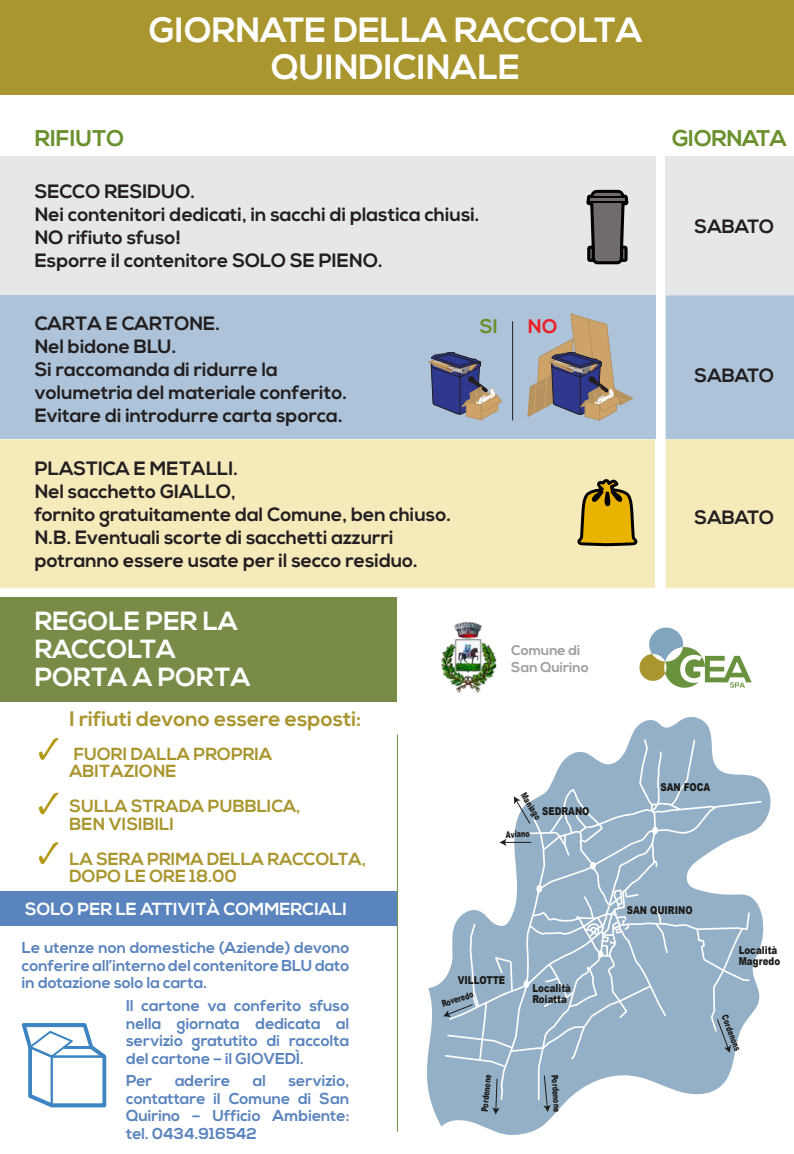
<style>
.page{position:relative;width:794px;height:1154px;background:#fff}
.page>*{position:absolute;margin:0;border:0;box-sizing:border-box;transform-origin:0 0}
.t1{font:700 35px/36.8px "Nexa";color:#fff;text-align:center}
.t2{font:700 26.25px/28px "Nexa";color:#fff}
.t3{font:700 22.75px "Nexa";letter-spacing:-.02em;color:#6a912d}
.t4{font:700 22.75px "Nexa";color:#6a912d}
.t5{font:700 21px "Nexa";color:#a9962f}
.t6{font:700 19.6px "Nexa";color:#6a912d}
.t7{font:700 19.6px "Nexa";color:#ee1d23}
.t8{font:700 19.25px/23.1px "Nexa";color:#231f20}
.t9{font:700 17.5px/17.5px "Nexa";color:#a9962f}
.t10{font:700 17.5px "Nexa";color:#fff}
.t11{font:700 15.75px/17.5px "Nexa";color:#5a84be;text-align:justify}
.t12{font:700 14px/16.8px "Nexa";color:#9c9e9f}
.t13{font:900 10.85px/10.8px "Arial";color:#1d1d1b;scale:.8 1}
.t14{font:900 9.28px "Arial";color:#1d1d1b;scale:.7 1}
</style>
<div class="page">
<div style="left:0;top:0;width:794px;height:94px;background:#a9962f"></div>
<div style="left:0;top:156px;width:655px;height:139px;background:#e6e7e9"></div>
<div style="left:665px;top:156px;width:129px;height:139px;background:#e6e7e9"></div>
<div style="left:0;top:295px;width:655px;height:144px;background:#adc3d9"></div>
<div style="left:665px;top:295px;width:129px;height:144px;background:#adc3d9"></div>
<div style="left:0;top:439px;width:794px;height:149px;background:#f4eaba"></div>
<svg style="left:427px;top:717px;width:344px;height:418px"></svg>
<svg style="left:443px;top:738px;width:319px;height:376px"></svg>
<img style="left:441px;top:621px;width:55px;height:72px">
<svg style="left:428px;top:352px;width:74px;height:69px"></svg>
<svg style="left:527px;top:313px;width:107px;height:108px"></svg>
<hr style="left:512px;top:321px;width:1px;height:99px;background:#231f20">
<svg style="left:586px;top:190px;width:42px;height:74px;background:#6b6868"></svg>
<hr style="left:590px;top:197px;width:35px;height:1px;background:#000">
<hr style="left:589px;top:201px;width:36px;height:2px;background:#000">
<hr style="left:592px;top:247px;width:3px;height:14px;background:#000;border-radius:2px">
<hr style="left:620px;top:247px;width:3px;height:14px;background:#000;border-radius:2px">
<svg style="left:578px;top:477px;width:61px;height:70px;background:#bc9e34"></svg>
<div style="left:0;top:597px;width:397px;height:105px;background:#788c48"></div>
<svg style="left:639px;top:627px;width:112px;height:61px"></svg>
<svg style="left:39px;top:738px;width:20px;height:22px"></svg>
<svg style="left:39px;top:792px;width:20px;height:22px"></svg>
<svg style="left:39px;top:842px;width:20px;height:22px"></svg>
<hr style="left:397px;top:734px;width:1px;height:397px;background:#67923d">
<div style="left:0;top:890px;width:397px;height:35px;background:#5a84be"></div>
<svg style="left:22px;top:1023px;width:84px;height:84px"></svg>
<h1 class="t1" style="left:149px;top:13px;width:495px">GIORNATE DELLA RACCOLTA<br>QUINDICINALE</h1>
<p class="t4" style="left:35px;top:125px;width:91px">RIFIUTO</p>
<p class="t3" style="left:672px;top:125px;width:116px">GIORNATA</p>
<p class="t8" style="left:35px;top:181px;width:446px">SECCO RESIDUO.<br>Nei contenitori dedicati, in sacchi di plastica chiusi.<br>NO rifiuto sfuso!<br>Esporre il contenitore SOLO SE PIENO.</p>
<p class="t8" style="left:35px;top:312px;width:314px">CARTA E CARTONE.<br>Nel bidone BLU.<br>Si raccomanda di ridurre la volumetria del materiale conferito.<br>Evitare di introdurre carta sporca.</p>
<p class="t8" style="left:35px;top:457px;width:418px">PLASTICA E METALLI.<br>Nel sacchetto GIALLO,<br>fornito gratuitamente dal Comune, ben chiuso.<br>N.B. Eventuali scorte di sacchetti azzurri potranno essere usate per il secco residuo.</p>
<h2 class="t2" style="left:35px;top:608px;width:217px">REGOLE PER LA<br>RACCOLTA<br>PORTA A PORTA</h2>
<p class="t5" style="left:69px;top:707px;width:293px">I rifiuti devono essere esposti:</p>
<p class="t9" style="left:69px;top:745px;width:204px">FUORI DALLA PROPRIA<br>ABITAZIONE</p>
<p class="t9" style="left:69px;top:798px;width:232px">SULLA STRADA PUBBLICA,<br>BEN VISIBILI</p>
<p class="t9" style="left:69px;top:850px;width:298px">LA SERA PRIMA DELLA RACCOLTA,<br>DOPO LE ORE 18.00</p>
<p class="t10" style="left:25px;top:898px;width:323px">SOLO PER LE ATTIVITÀ COMMERCIALI</p>
<p class="t6" style="left:480px;top:314px;width:19px">SI</p>
<p class="t7" style="left:528px;top:314px;width:31px">NO</p>
<p class="t12" style="left:511px;top:642px;width:79px">Comune di<br>San Quirino</p>
<p class="t14" style="left:529px;top:789px;width:44px;rotate:58deg">Maniago</p>
<p class="t14" style="left:505px;top:827px;width:36px;rotate:-1deg">Aviano</p>
<p class="t13" style="left:542px;top:805px;width:61px">SEDRANO</p>
<p class="t11" style="left:22px;top:939px;width:329px">Le utenze non domestiche (Aziende) devono conferire all’interno del contenitore BLU dato in dotazione solo la carta.</p>
<p class="t11" style="left:126px;top:997px;width:225px">Il cartone va conferito sfuso nella giornata dedicata al servizio gratutito di raccolta del cartone – il GIOVEDÌ.</p>
<p class="t11" style="left:126px;top:1072px;width:28px">Per</p>
<p class="t11" style="left:175px;top:1072px;width:57px">aderire</p>
<p class="t11" style="left:253px;top:1072px;width:15px">al</p>
<p class="t11" style="left:126px;top:1072px;width:225px;text-indent:162px">servizio, contattare il Comune di San Quirino – Ufficio Ambiente: tel. 0434.916542</p>
<p class="t13" style="left:458px;top:973px;width:61px">VILLOTTE</p>
<p class="t14" style="left:440px;top:997px;width:48px;rotate:-18deg">Roveredo</p>
<p class="t13" style="left:532px;top:982px;width:50px">Località<br>Roiatta</p>
<p class="t14" style="left:477px;top:1111px;width:55px;rotate:-84deg">Pordenone</p>
<p class="t14" style="left:562px;top:1074px;width:55px;rotate:87deg">Pordenone</p>
<p class="t8" style="left:694px;top:215px;width:81px">SABATO</p>
<p class="t8" style="left:694px;top:364px;width:81px">SABATO</p>
<p class="t8" style="left:694px;top:506px;width:81px">SABATO</p>
<p class="t13" style="left:660px;top:781px;width:64px">SAN FOCA</p>
<p class="t13" style="left:627px;top:904px;width:84px">SAN QUIRINO</p>
<p class="t13" style="left:738px;top:944px;width:53px">Località<br>Magredo</p>
<p class="t14" style="left:731px;top:1012px;width:55px;rotate:69deg">Cordenons</p>
</div>
